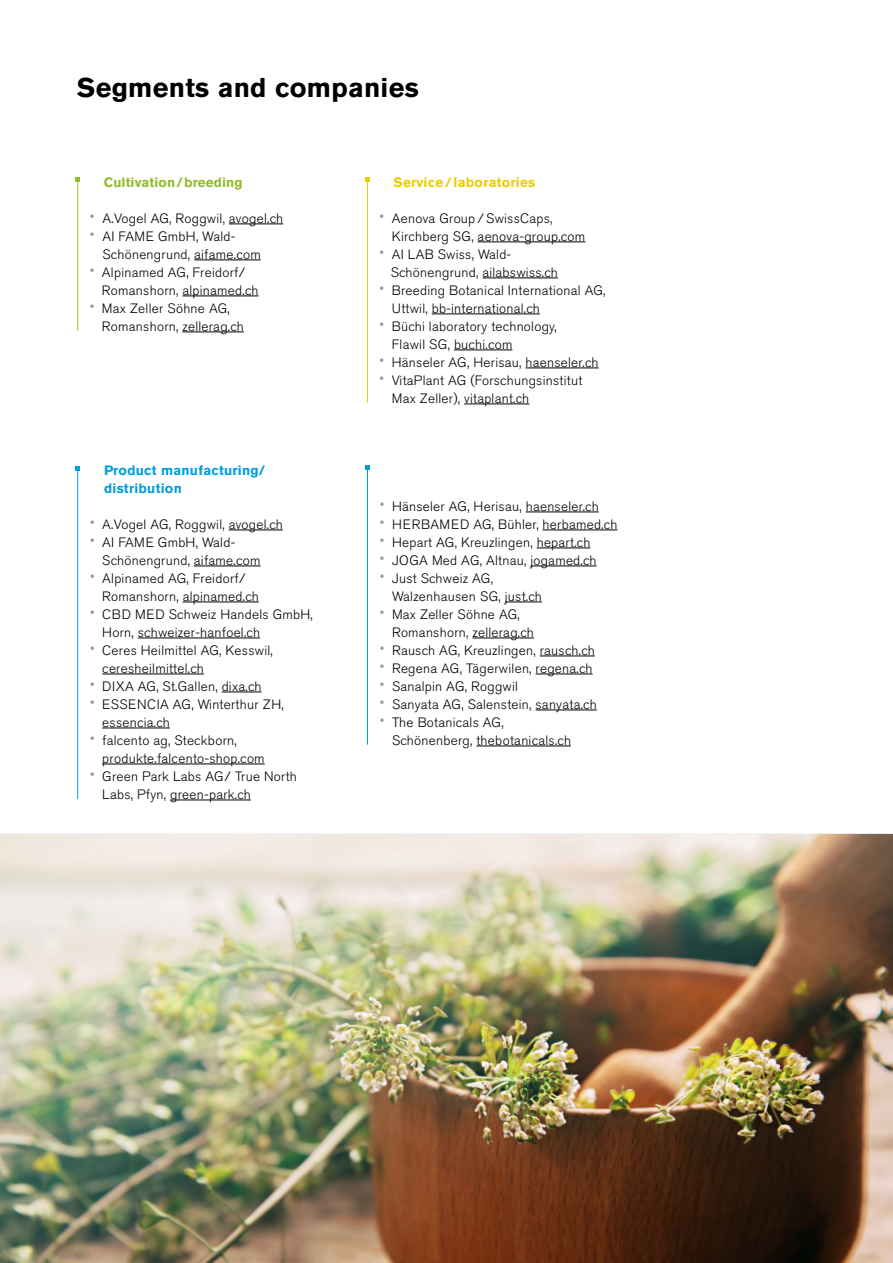
<style>
.page{position:relative;width:893px;height:1263px;background:#fff}
.page>*{position:absolute;margin:0;border:0;box-sizing:border-box;transform-origin:0 0}
.t1{font:700 27px "Akzidenz Grotesk BE";letter-spacing:.01em;color:#000}
.t2{font:300 13.5px/18px "Akzidenz Grotesk BE";letter-spacing:.02em;color:#000}
.t3{font:700 13.5px/18px "Akzidenz Grotesk BE";letter-spacing:.02em;color:#009ede}
.t4{font:700 13.5px "Akzidenz Grotesk BE";letter-spacing:.01em;color:#95bb2e}
.t5{font:700 13.5px "Akzidenz Grotesk BE";letter-spacing:.02em;color:#edcc00}
.s1{color:#959391}
</style>
<div class="page">
<img style="left:0;top:834px;width:893px;height:429px">
<hr style="left:229px;top:224px;width:54px;height:1px;background:#000">
<hr style="left:194px;top:260px;width:67px;height:1px;background:#000">
<hr style="left:182px;top:296px;width:77px;height:1px;background:#000">
<hr style="left:182px;top:332px;width:62px;height:1px;background:#000">
<hr style="left:78px;top:179px;width:1px;height:151px;background:#95bb2e">
<svg style="left:76px;top:177px;width:4px;height:5px"></svg>
<hr style="left:229px;top:530px;width:54px;height:1px;background:#000">
<hr style="left:194px;top:566px;width:67px;height:1px;background:#000">
<hr style="left:183px;top:602px;width:76px;height:1px;background:#000">
<hr style="left:138px;top:638px;width:122px;height:1px;background:#000">
<hr style="left:102px;top:674px;width:102px;height:1px;background:#000">
<hr style="left:222px;top:692px;width:40px;height:1px;background:#000">
<hr style="left:102px;top:728px;width:68px;height:1px;background:#000">
<hr style="left:102px;top:764px;width:163px;height:1px;background:#000">
<hr style="left:170px;top:800px;width:81px;height:1px;background:#000">
<hr style="left:77px;top:468px;width:1px;height:331px;background:#009ede">
<svg style="left:75px;top:466px;width:5px;height:4px"></svg>
<hr style="left:478px;top:242px;width:107px;height:1px;background:#000">
<hr style="left:482px;top:278px;width:76px;height:1px;background:#000">
<hr style="left:432px;top:314px;width:108px;height:1px;background:#000">
<hr style="left:454px;top:350px;width:58px;height:1px;background:#000">
<hr style="left:525px;top:368px;width:73px;height:1px;background:#000">
<hr style="left:464px;top:404px;width:65px;height:1px;background:#000">
<hr style="left:367px;top:180px;width:1px;height:223px;background:#edcc00">
<svg style="left:365px;top:177px;width:5px;height:4px"></svg>
<hr style="left:526px;top:512px;width:73px;height:1px;background:#000">
<hr style="left:543px;top:530px;width:74px;height:1px;background:#000">
<hr style="left:537px;top:548px;width:53px;height:1px;background:#000">
<hr style="left:530px;top:566px;width:67px;height:1px;background:#000">
<hr style="left:505px;top:602px;width:37px;height:1px;background:#000">
<hr style="left:472px;top:638px;width:62px;height:1px;background:#000">
<hr style="left:540px;top:656px;width:55px;height:1px;background:#000">
<hr style="left:536px;top:674px;width:57px;height:1px;background:#000">
<hr style="left:535px;top:710px;width:62px;height:1px;background:#000">
<hr style="left:476px;top:746px;width:95px;height:1px;background:#000">
<hr style="left:367px;top:468px;width:1px;height:277px;background:#009ede">
<svg style="left:365px;top:466px;width:5px;height:4px"></svg>
<h1 class="t1" style="left:77px;top:72px;width:343px">Segments and companies</h1>
<p class="t4" style="left:104px;top:174px;width:140px">Cultivation/breeding</p>
<p class="t2" style="left:90px;top:209px;width:195px"><span class="s1">•</span> A.Vogel AG, Roggwil, avogel.ch</p>
<p class="t2" style="left:103px;top:227px;width:160px;text-indent:-13px"><span class="s1">•</span> AI FAME GmbH, Wald-<br>Schönengrund, aifame.com</p>
<p class="t2" style="left:102px;top:263px;width:158px;text-indent:-12px"><span class="s1">•</span> Alpinamed AG, Freidorf/<br>Romanshorn, alpinamed.ch</p>
<p class="t2" style="left:102px;top:299px;width:143px;text-indent:-12px"><span class="s1">•</span> Max Zeller Söhne AG,<br>Romanshorn, zellerag.ch</p>
<p class="t3" style="left:104px;top:461px;width:163px">Product manufacturing/ distribution</p>
<p class="t2" style="left:90px;top:515px;width:194px"><span class="s1">•</span> A.Vogel AG, Roggwil, avogel.ch</p>
<p class="t2" style="left:102px;top:533px;width:160px;text-indent:-12px"><span class="s1">•</span> AI FAME GmbH, Wald-<br>Schönengrund, aifame.com</p>
<p class="t2" style="left:102px;top:569px;width:158px;text-indent:-12px"><span class="s1">•</span> Alpinamed AG, Freidorf/<br>Romanshorn, alpinamed.ch</p>
<p class="t2" style="left:102px;top:605px;width:212px;text-indent:-12px"><span class="s1">•</span> CBD MED Schweiz Handels GmbH,<br>Horn, schweizer-hanfoel.ch</p>
<p class="t2" style="left:102px;top:641px;width:172px;text-indent:-12px"><span class="s1">•</span> Ceres Heilmittel AG, Kesswil, ceresheilmittel.ch</p>
<p class="t2" style="left:90px;top:677px;width:173px"><span class="s1">•</span> DIXA AG, St.Gallen, dixa.ch</p>
<p class="t2" style="left:102px;top:695px;width:183px;text-indent:-12px"><span class="s1">•</span> ESSENCIA AG, Winterthur ZH, essencia.ch</p>
<p class="t2" style="left:102px;top:731px;width:164px;text-indent:-12px"><span class="s1">•</span> falcento ag, Steckborn, produkte.falcento-shop.com</p>
<p class="t2" style="left:102px;top:767px;width:196px;text-indent:-12px"><span class="s1">•</span> Green Park Labs AG/ True North<br>Labs, Pfyn, green-park.ch</p>
<p class="t5" style="left:393px;top:174px;width:143px">Service/ laboratories</p>
<p class="t2" style="left:392px;top:209px;width:195px;text-indent:-12px"><span class="s1">•</span> Aenova Group / SwissCaps,<br>Kirchberg SG, aenova-group.com</p>
<p class="t2" style="left:391px;top:245px;width:169px;text-indent:-11px"><span class="s1">•</span> AI LAB Swiss, Wald-<br>Schönengrund, ailabswiss.ch</p>
<p class="t2" style="left:392px;top:281px;width:215px;text-indent:-12px"><span class="s1">•</span> Breeding Botanical International AG,<br>Uttwil, bb-international.ch</p>
<p class="t2" style="left:392px;top:317px;width:167px;text-indent:-12px"><span class="s1">•</span> Büchi laboratory technology,<br>Flawil SG, buchi.com</p>
<p class="t2" style="left:379px;top:353px;width:220px"><span class="s1">•</span> Hänseler AG, Herisau, haenseler.ch</p>
<p class="t2" style="left:392px;top:371px;width:192px;text-indent:-12px"><span class="s1">•</span> VitaPlant AG (Forschungsinstitut<br>Max Zeller), vitaplant.ch</p>
<p class="t2" style="left:380px;top:497px;width:220px"><span class="s1">•</span> Hänseler AG, Herisau, haenseler.ch</p>
<p class="t2" style="left:380px;top:515px;width:239px"><span class="s1">•</span> HERBAMED AG, Bühler, herbamed.ch</p>
<p class="t2" style="left:380px;top:533px;width:212px"><span class="s1">•</span> Hepart AG, Kreuzlingen, hepart.ch</p>
<p class="t2" style="left:380px;top:551px;width:218px"><span class="s1">•</span> JOGA Med AG, Altnau, jogamed.ch</p>
<p class="t2" style="left:392px;top:569px;width:151px;text-indent:-12px"><span class="s1">•</span> Just Schweiz AG,<br>Walzenhausen SG, just.ch</p>
<p class="t2" style="left:392px;top:605px;width:143px;text-indent:-12px"><span class="s1">•</span> Max Zeller Söhne AG,<br>Romanshorn, zellerag.ch</p>
<p class="t2" style="left:380px;top:641px;width:217px"><span class="s1">•</span> Rausch AG, Kreuzlingen, rausch.ch</p>
<p class="t2" style="left:380px;top:659px;width:214px"><span class="s1">•</span> Regena AG, Tägerwilen, regena.ch</p>
<p class="t2" style="left:380px;top:677px;width:140px"><span class="s1">•</span> Sanalpin AG, Roggwil</p>
<p class="t2" style="left:380px;top:695px;width:218px"><span class="s1">•</span> Sanyata AG, Salenstein, sanyata.ch</p>
<p class="t2" style="left:392px;top:713px;width:181px;text-indent:-12px"><span class="s1">•</span> The Botanicals AG,<br>Schönenberg, thebotanicals.ch</p>
</div>
